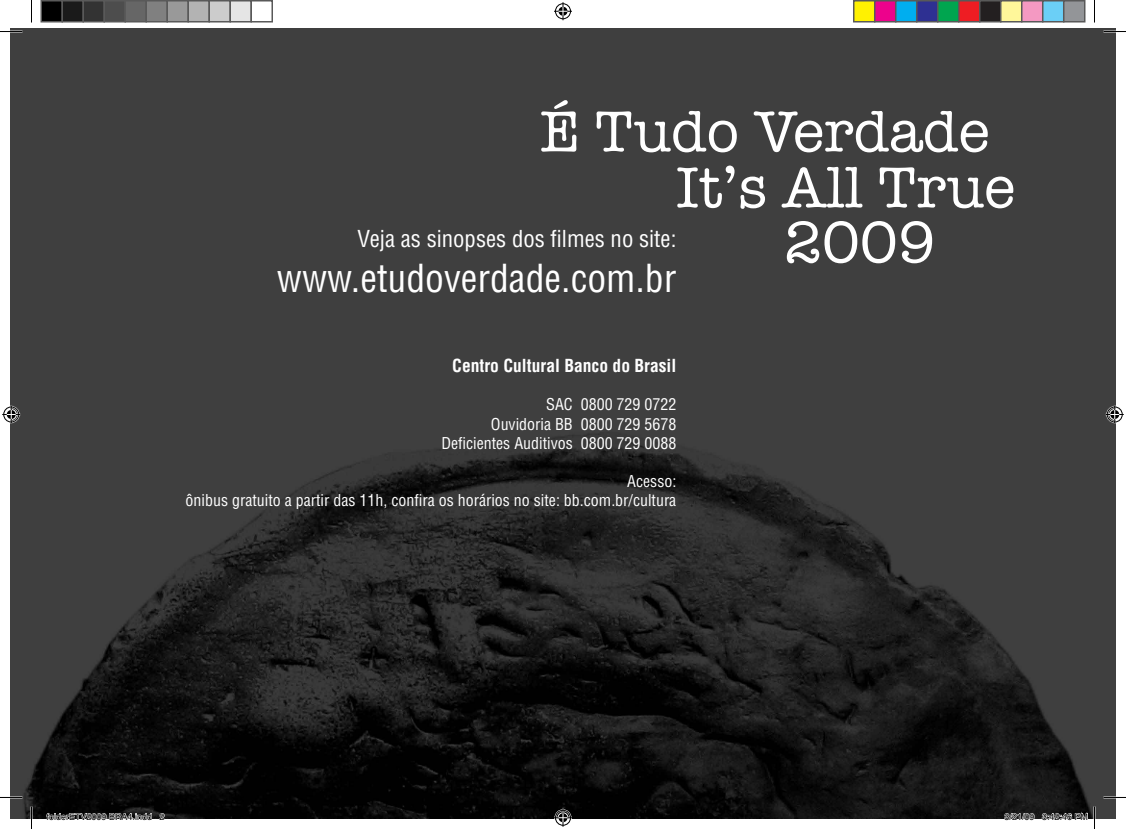
<style>
.page{position:relative;width:1126px;height:829px;background:#fff}
.page>*{position:absolute;margin:0;border:0;box-sizing:border-box;transform-origin:0 0}
.t1{font:59.55px "American Typewriter";color:#fff}
.t2{font:condensed 37.65px "Helvetica";color:#fff}
.t3{font:condensed 22.8px "Helvetica";color:#fff}
.t4{font:700 condensed 17.55px "Helvetica";color:#fff}
.t5{font:condensed 15.9px/19px "Helvetica";color:#fff;text-align:right}
.t6{font:9px "Helvetica";color:#000}
</style>
<div class="page">
<img style="left:10px;top:29px;width:1106px;height:789px">
<hr style="left:0;top:796px;width:22px;height:2px;background:#fff">
<hr style="left:1103px;top:796px;width:23px;height:2px;background:#fff">
<svg style="left:0;top:31px;width:22px;height:1px"></svg>
<svg style="left:1103px;top:31px;width:23px;height:1px"></svg>
<svg style="left:0;top:797px;width:22px;height:1px"></svg>
<svg style="left:1103px;top:797px;width:23px;height:1px"></svg>
<svg style="left:31px;top:0;width:1px;height:22px"></svg>
<svg style="left:31px;top:806px;width:1px;height:22px"></svg>
<svg style="left:1094px;top:0;width:1px;height:22px"></svg>
<svg style="left:1094px;top:806px;width:1px;height:22px"></svg>
<svg style="left:554px;top:2px;width:18px;height:18px"></svg>
<svg style="left:554px;top:808px;width:18px;height:18px"></svg>
<svg style="left:2px;top:405px;width:18px;height:18px"></svg>
<svg style="left:1106px;top:405px;width:18px;height:18px"></svg>
<div style="left:41px;top:1px;width:21px;height:21px;background:#000"></div>
<div style="left:40px;top:0;width:23px;height:22px;border:2px solid #595959"></div>
<div style="left:62px;top:1px;width:21px;height:21px;background:#1a1a1a"></div>
<div style="left:62px;top:0;width:22px;height:22px;border:2px solid #595959"></div>
<div style="left:83px;top:1px;width:21px;height:21px;background:#333"></div>
<div style="left:82px;top:0;width:23px;height:22px;border:2px solid #595959"></div>
<div style="left:104px;top:1px;width:21px;height:21px;background:#4d4d4d"></div>
<div style="left:104px;top:0;width:22px;height:22px;border:2px solid #595959"></div>
<div style="left:125px;top:1px;width:21px;height:21px;background:#666"></div>
<div style="left:124px;top:0;width:23px;height:22px;border:2px solid #595959"></div>
<div style="left:146px;top:1px;width:21px;height:21px;background:#808080"></div>
<div style="left:146px;top:0;width:22px;height:22px;border:2px solid #595959"></div>
<div style="left:167px;top:1px;width:21px;height:21px;background:#999"></div>
<div style="left:166px;top:0;width:23px;height:22px;border:2px solid #595959"></div>
<div style="left:188px;top:1px;width:21px;height:21px;background:#b3b3b3"></div>
<div style="left:188px;top:0;width:22px;height:22px;border:2px solid #595959"></div>
<div style="left:209px;top:1px;width:21px;height:21px;background:#ccc"></div>
<div style="left:208px;top:0;width:23px;height:22px;border:2px solid #595959"></div>
<div style="left:230px;top:1px;width:21px;height:21px;background:#e5e5e5"></div>
<div style="left:230px;top:0;width:22px;height:22px;border:2px solid #595959"></div>
<div style="left:250px;top:0;width:23px;height:22px;border:2px solid #595959"></div>
<div style="left:854px;top:1px;width:21px;height:21px;background:#fff101"></div>
<div style="left:853px;top:0;width:22px;height:22px;border:2px solid #595959"></div>
<div style="left:875px;top:1px;width:21px;height:21px;background:#ed028c"></div>
<div style="left:874px;top:0;width:22px;height:22px;border:2px solid #595959"></div>
<div style="left:896px;top:1px;width:21px;height:21px;background:#00aeef"></div>
<div style="left:895px;top:0;width:22px;height:22px;border:2px solid #595959"></div>
<div style="left:917px;top:1px;width:21px;height:21px;background:#2e3092"></div>
<div style="left:916px;top:0;width:22px;height:22px;border:2px solid #595959"></div>
<div style="left:938px;top:1px;width:21px;height:21px;background:#00a54f"></div>
<div style="left:937px;top:0;width:22px;height:22px;border:2px solid #595959"></div>
<div style="left:959px;top:1px;width:21px;height:21px;background:#ee1d23"></div>
<div style="left:958px;top:0;width:22px;height:22px;border:2px solid #595959"></div>
<div style="left:980px;top:1px;width:21px;height:21px;background:#231f20"></div>
<div style="left:979px;top:0;width:22px;height:22px;border:2px solid #595959"></div>
<div style="left:1001px;top:1px;width:21px;height:21px;background:#fff79a"></div>
<div style="left:1000px;top:0;width:22px;height:22px;border:2px solid #595959"></div>
<div style="left:1022px;top:1px;width:21px;height:21px;background:#f499c2"></div>
<div style="left:1021px;top:0;width:22px;height:22px;border:2px solid #595959"></div>
<div style="left:1043px;top:1px;width:21px;height:21px;background:#6bcff6"></div>
<div style="left:1042px;top:0;width:22px;height:22px;border:2px solid #595959"></div>
<div style="left:1064px;top:1px;width:21px;height:21px;background:#939598"></div>
<div style="left:1063px;top:0;width:22px;height:22px;border:2px solid #595959"></div>
<svg style="left:46px;top:812px;width:106px;height:7px"></svg>
<svg style="left:159px;top:812px;width:6px;height:7px"></svg>
<svg style="left:1004px;top:812px;width:31px;height:7px"></svg>
<svg style="left:1042px;top:810px;width:46px;height:9px"></svg>
<h1 class="t1" style="left:540px;top:97px;width:451px">É Tudo Verdade</h1>
<h1 class="t1" style="left:676px;top:153px;width:341px">It’s All True</h1>
<h1 class="t1" style="left:784px;top:208px;width:153px">2009</h1>
<h3 class="t3" style="left:358px;top:224px;width:320px">Veja as sinopses dos filmes no site:</h3>
<h2 class="t2" style="left:277px;top:255px;width:401px">www.etudoverdade.com.br</h2>
<p class="t4" style="left:452px;top:354px;width:226px">Centro Cultural Banco do Brasil</p>
<p class="t5" style="left:441px;top:395px;width:236px">SAC 0800 729 0722<br>Ouvidoria BB 0800 729 5678<br>Deficientes Auditivos 0800 729 0088</p>
<p class="t5" style="left:186px;top:471px;width:492px">Acesso:<br>ônibus gratuito a partir das 11h, confira os horários no site: bb.com.br/cultura</p>
<p class="t6" style="left:46px;top:809px;width:120px">folderETV2009 BRA4.indd 2</p>
<p class="t6" style="left:1004px;top:809px;width:85px">3/21/09 3:42:46 PM</p>
</div>
